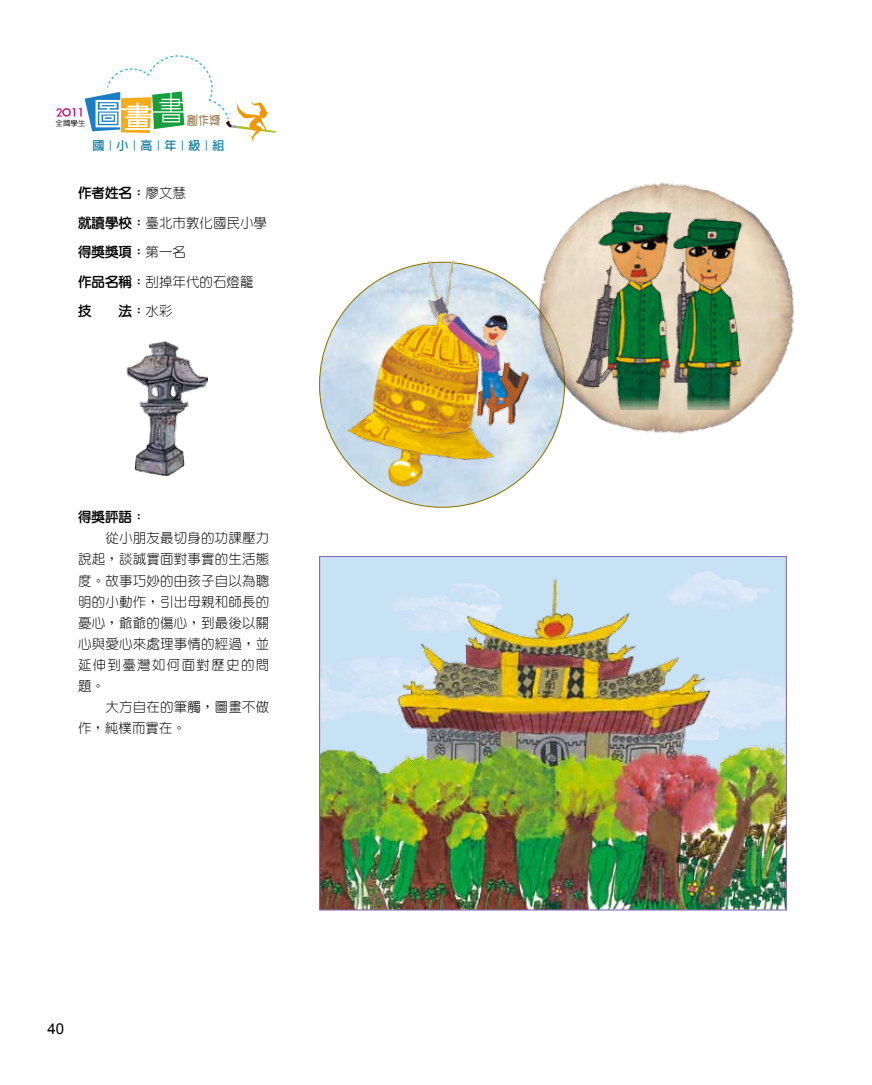
<style>
.page{position:relative;width:872px;height:1085px;background:#fff}
.page>*{position:absolute;margin:0;border:0;box-sizing:border-box;transform-origin:0 0}
.t1{font:15px "Arial";color:#000}
.t2{font:300 13.5px/21px "AR Yuan B5";letter-spacing:.015em;color:#000;text-align:justify}
.t3{font:800 13.5px/29.5px "AR Yuan B5";color:#000}
.t4{font:700 12.45px "AR Pop 4 B5";color:#9c7f54;scale:.9 1}
.t5{font:700 12px "AR Hei B5";color:#00769c}
.t6{font:500 7.5px "AR Hei B5";color:#000}
.s1{font-weight:300}
</style>
<div class="page">
<svg style="left:56px;top:108px;width:6px;height:9px"></svg>
<div style="left:62px;top:108px;width:9px;height:9px;border:2px solid #d31377;border-radius:50%"></div>
<svg style="left:72px;top:55px;width:205px;height:86px"></svg>
<img style="left:319px;top:262px;width:245px;height:245px;border-radius:122px">
<img style="left:347px;top:262px;width:183px;height:224px">
<img style="left:535px;top:182px;width:260px;height:255px">
<img style="left:566px;top:199px;width:184px;height:210px">
<img style="left:126px;top:341px;width:81px;height:134px">
<img style="left:321px;top:573px;width:464px;height:335px">
<p class="t6" style="left:55px;top:120px;width:31px">全國學生</p>
<p class="t4" style="left:187px;top:114px;width:39px">創作獎</p>
<p class="t5" style="left:93px;top:139px;width:134px">國｜小｜高｜年｜級｜組</p>
<p class="t3" style="left:78px;top:178px;width:190px">作者姓名：<span class="s1">廖文慧<br></span>就讀學校：<span class="s1">臺北市敦化國民小學</span>得獎獎項：<span class="s1">第一名<br></span>作品名稱：<span class="s1">刮掉年代的石燈籠</span>技　　法：<span class="s1">水彩</span></p>
<p class="t3" style="left:78px;top:502px;width:69px">得獎評語：</p>
<p class="t2" style="left:78px;top:527px;width:193px;text-indent:28px">從小朋友最切身的功課壓力說起，談誠實面對事實的生活態度。故事巧妙的由孩子自以為聰明的小動作，引出母親和師長的憂心，爺爺的傷心，到最後以關心與愛心來處理事情的經過，並延伸到臺灣如何面對歷史的問題。</p>
<p class="t2" style="left:78px;top:696px;width:193px;text-indent:28px">大方自在的筆觸，圖畫不做作，純樸而實在。</p>
<p class="t1" style="left:47px;top:1018px;width:18px">40</p>
</div>
